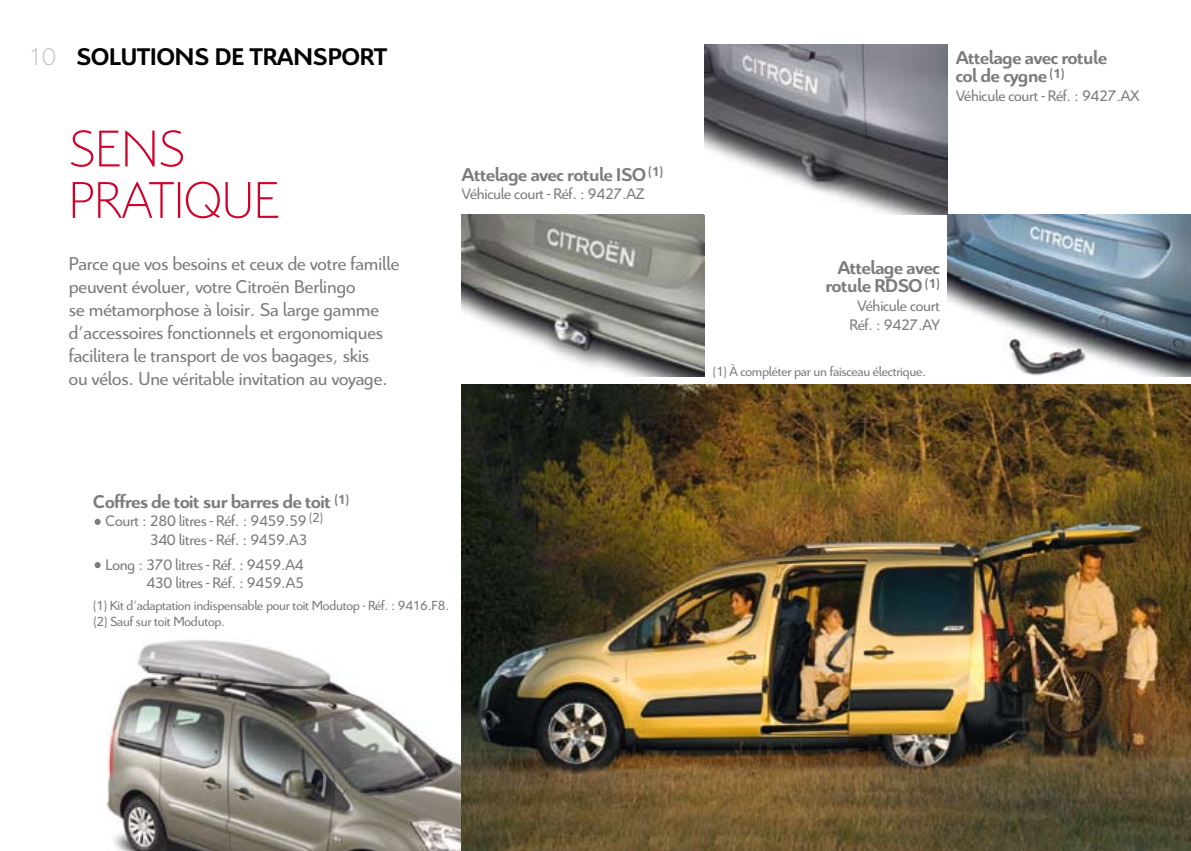
<style>
.page{position:relative;width:1191px;height:851px;background:#fff}
.page>*{position:absolute;margin:0;border:0;box-sizing:border-box;transform-origin:0 0}
.t1{font:300 55.8px/51.4px "Citroen";color:#d20029}
.t2{font:700 26px "Citroen";color:#000}
.t3{font:20px/22.8px "Citroen";letter-spacing:-.005em;color:#7b7c7e}
.t4{font:700 20px/18.6px "Citroen";letter-spacing:-.015em;color:#7b7c7e}
.t5{font:16.4px/18.6px "Citroen";letter-spacing:-.015em;color:#7b7c7e}
.t6{font:14.2px/15.8px "Citroen";letter-spacing:-.015em;color:#7b7c7e}
.s1{font-weight:300;color:#bbb8bb}
</style>
<div class="page">
<img style="left:106px;top:628px;width:356px;height:222px">
<img style="left:462px;top:385px;width:729px;height:465px">
<img style="left:948px;top:215px;width:243px;height:162px">
<img style="left:462px;top:215px;width:243px;height:162px">
<div style="left:95px;top:518px;width:6px;height:7px;background:#7b7c7e;border-radius:50%"></div>
<svg style="left:95px;top:562px;width:6px;height:6px"></svg>
<img style="left:705px;top:45px;width:243px;height:170px">
<p class="t2" style="left:28px;top:39px;width:330px"><span class="s1">10</span> SOLUTION S DE TRANSPORt</p>
<p class="t1" style="left:69px;top:120px;width:212px">SENS<br>PRATIQUE</p>
<p class="t3" style="left:69px;top:251px;width:332px">Parce que vos besoins et ceux de votre famille peuvent évoluer, votre Citroën Berlingo<br>se métamorphose à loisir. Sa large gamme d’accessoires fonctionnels et ergonomiques facilitera le transport de vos bagages, skis<br>ou vélos. Une véritable invitation au voyage.</p>
<p class="t4" style="left:462px;top:164px;width:203px">Attelage avec rotule ISO <sup>(1)</sup></p>
<p class="t5" style="left:462px;top:184px;width:184px">Véhicule court - Réf. : 9427.AZ</p>
<p class="t4" style="left:93px;top:491px;width:258px">Coffres de toit sur barres de toit <sup>(1)</sup></p>
<p class="t5" style="left:150px;top:511px;width:175px;text-indent:-44px">Court : 280 litres - Réf. : 9459.59 <sup>(2)<br></sup>340 litres - Réf. : 9459.A3</p>
<p class="t5" style="left:106px;top:554px;width:200px;text-align:right">Long : 370 litres - Réf. : 9459.A4<br>430 litres - Réf. : 9459.A5</p>
<p class="t6" style="left:93px;top:597px;width:358px">(1) Kit d'adaptation indispensable pour toit Modutop - Réf. : 9416.F8. (2) Sauf sur toit Modutop.</p>
<p class="t4" style="left:956px;top:47px;width:153px">Attelage avec rotule col de cygne <sup>(1)</sup></p>
<p class="t5" style="left:956px;top:85px;width:185px">Véhicule court - Réf. : 9427.AX</p>
<p class="t4" style="left:825px;top:257px;width:116px;text-align:right">Attelage avec rotule RDSO <sup>(1)</sup></p>
<p class="t5" style="left:849px;top:295px;width:92px;text-align:center">Véhicule court<br>Réf. : 9427.AY</p>
<p class="t6" style="left:713px;top:363px;width:215px">(1) À compléter par un faisceau électrique.</p>
</div>
